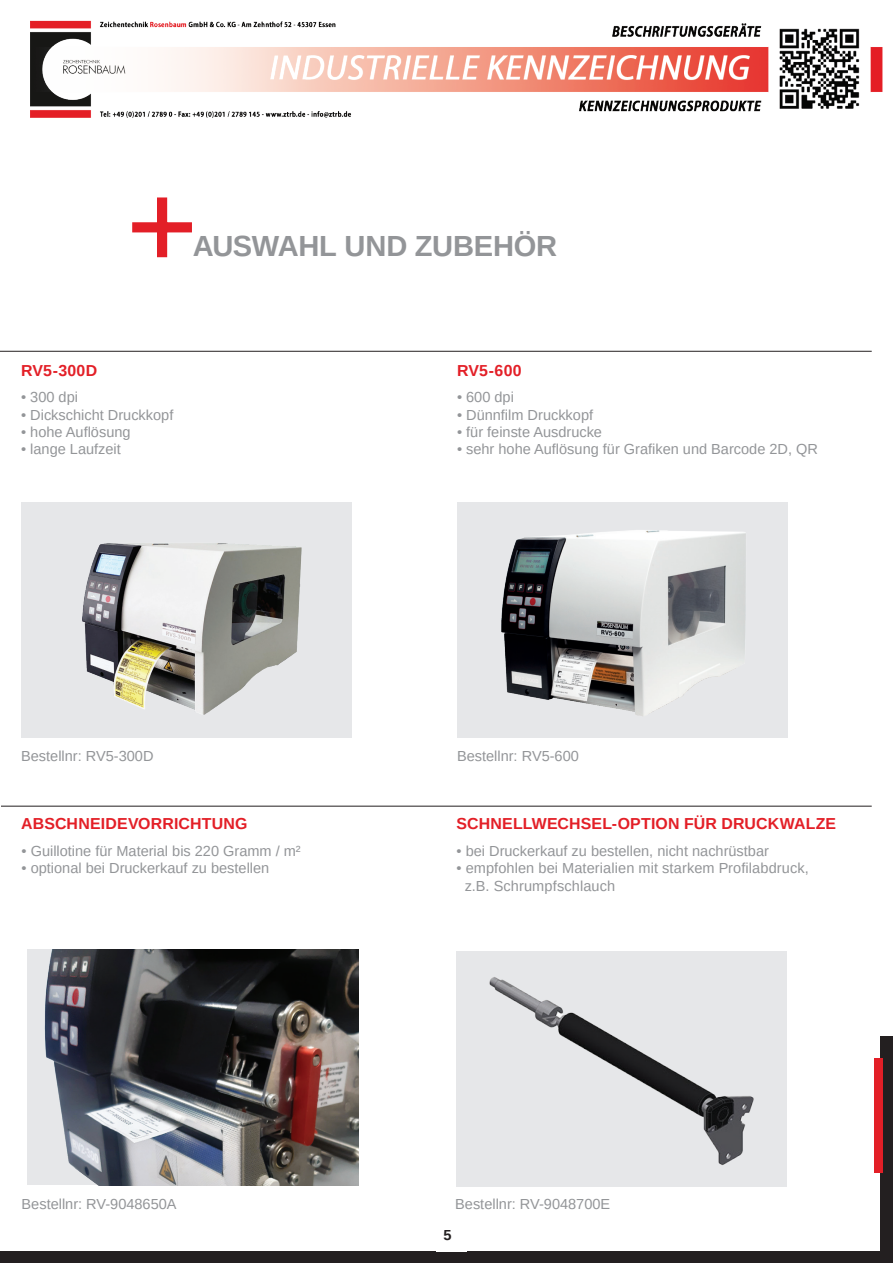
<style>
.page{position:relative;width:893px;height:1263px;background:#fff}
.page>*{position:absolute;margin:0;border:0;box-sizing:border-box;transform-origin:0 0}
.t1{font:700 29.1px "Arimo";letter-spacing:-.01em;color:#939598}
.t2{font:700 15.9px "Arimo";letter-spacing:.01em;color:#e31f27}
.t3{font:14.55px/17.4px "Arimo";color:#939598}
.t4{font:700 14.55px "Arimo";color:#231f20}
.t5{font:700 11.55px "Arimo";color:#231f20}
</style>
<div class="page">
<div style="left:880px;top:1036px;width:13px;height:225px;background:#231f20"></div>
<div style="left:874px;top:1058px;width:9px;height:115px;background:#e31f27"></div>
<div style="left:457px;top:951px;width:330px;height:236px;background:#e6e7e9"></div>
<img style="left:489px;top:977px;width:265px;height:188px">
<img style="left:28px;top:950px;width:330px;height:235px">
<hr style="left:0;top:351px;width:872px;height:1px;background:#231f20">
<hr style="left:0;top:806px;width:872px;height:1px;background:#231f20">
<svg style="left:132px;top:197px;width:60px;height:61px"></svg>
<div style="left:457px;top:502px;width:330px;height:236px;background:#e6e7e9"></div>
<img style="left:501px;top:530px;width:245px;height:186px">
<div style="left:21px;top:502px;width:331px;height:236px;background:#e6e7e9"></div>
<img style="left:82px;top:543px;width:220px;height:172px">
<div style="left:0;top:1251px;width:893px;height:12px;background:#231f20"></div>
<hr style="left:0;top:776px;width:1px;height:39px;background:#fff">
<img style="left:30px;top:20px;width:853px;height:98px">
<h1 class="t1" style="left:193px;top:226px;width:366px">AUSWAHL UND ZUBEHÖR</h1>
<p class="t2" style="left:21px;top:359px;width:78px">RV5-300D</p>
<p class="t3" style="left:21px;top:389px;width:58px">• 300 dpi</p>
<p class="t3" style="left:21px;top:406px;width:154px">• Dickschicht Druckkopf</p>
<p class="t3" style="left:21px;top:423px;width:111px">• hohe Auflösung</p>
<p class="t3" style="left:21px;top:441px;width:101px">• lange Laufzeit</p>
<p class="t2" style="left:457px;top:359px;width:66px">RV5-600</p>
<p class="t3" style="left:457px;top:389px;width:58px">• 600 dpi</p>
<p class="t3" style="left:457px;top:406px;width:138px">• Dünnfilm Druckkopf</p>
<p class="t3" style="left:457px;top:423px;width:147px">• für feinste Ausdrucke</p>
<p class="t3" style="left:457px;top:441px;width:362px">• sehr hohe Auflösung für Grafiken und Barcode 2D, QR</p>
<p class="t3" style="left:21px;top:747px;width:134px">Bestellnr: RV5-300D</p>
<p class="t3" style="left:457px;top:747px;width:123px">Bestellnr: RV5-600</p>
<p class="t2" style="left:21px;top:813px;width:228px">ABSCHNEIDEVORRICHTUNG</p>
<p class="t3" style="left:22px;top:842px;width:281px">• Guillotine für Material bis 220 Gramm / m²</p>
<p class="t3" style="left:22px;top:860px;width:249px">• optional bei Druckerkauf zu bestellen</p>
<p class="t2" style="left:457px;top:813px;width:381px">SCHNELLWECHSEL-OPTION FÜR DRUCKWALZE</p>
<p class="t3" style="left:457px;top:842px;width:314px">• bei Druckerkauf zu bestellen, nicht nachrüstbar</p>
<p class="t3" style="left:465px;top:860px;width:346px;text-indent:-8px">• empfohlen bei Materialien mit starkem Profilabdruck, z.B. Schrumpfschlauch</p>
<p class="t3" style="left:22px;top:1195px;width:157px">Bestellnr: RV-9048650A</p>
<p class="t3" style="left:455px;top:1195px;width:157px">Bestellnr: RV-9048700E</p>
<p class="t4" style="left:444px;top:1225px;width:10px">5</p>
<p class="t5" style="left:443px;top:1226px;width:8px">5</p>
</div>
